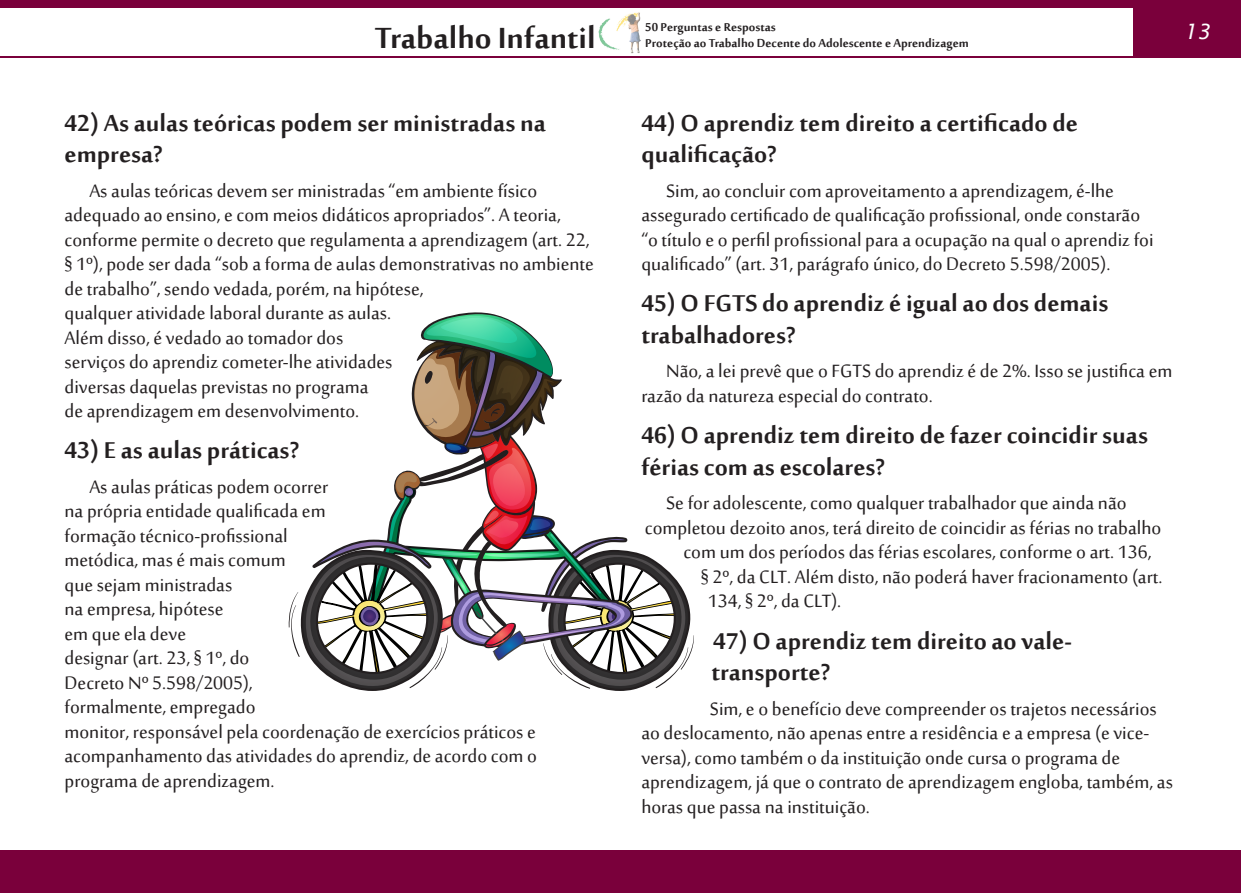
<style>
.page{position:relative;width:1241px;height:893px;background:#fff}
.page>*{position:absolute;margin:0;border:0;box-sizing:border-box;transform-origin:0 0}
.t1{font:700 40.25px "Sakkal Majalla";color:#231f20}
.Pergunta_roxo{font:700 31.5px/31.5px "Sakkal Majalla";color:#231f20}
.resposta_verde{font:24.5px/24.5px "Sakkal Majalla";color:#231f20}
.t2{font:italic 21px "Lucida Sans";color:#fff}
.t3{font:700 15.75px/17px "Sakkal Majalla";color:#231f20}
</style>
<div class="page">
<div style="left:0;top:850px;width:1240px;height:43px;background:#7a003b"></div>
<div style="left:0;top:0;width:1240px;height:7px;background:#7a003b"></div>
<div style="left:1132px;top:7px;width:108px;height:50px;background:#7a003b"></div>
<img style="left:598px;top:12px;width:43px;height:41px">
<hr style="left:0;top:57px;width:1240px;height:1px;background:#7a003b">
<svg style="left:288px;top:314px;width:406px;height:377px"></svg>
<h1 class="t1" style="left:375px;top:15px;width:222px">Trabalho Infantil</h1>
<p class="t3" style="left:645px;top:19px;width:325px">50 Perguntas e Respostas<br>Proteção ao Trabalho Decente do Adolescente e Aprendizagem</p>
<p class="t2" style="left:1183px;top:20px;width:28px">13</p>
<p class="Pergunta_roxo" style="left:64px;top:109px;width:483px">42) As aulas teóricas podem ser ministradas na empresa?</p>
<p class="resposta_verde" style="left:64px;top:180px;width:531px;text-indent:25px">As aulas teóricas devem ser ministradas “em ambiente físico adequado ao ensino, e com meios didáticos apropriados”. A teoria, conforme permite o decreto que regulamenta a aprendizagem (art. 22, § 1º), pode ser dada “sob a forma de aulas demonstrativas no ambiente de trabalho”, sendo vedada, porém, na hipótese,<br>qualquer atividade laboral durante as aulas.<br>Além disso, é vedado ao tomador dos<br>serviços do aprendiz cometer-lhe atividades<br>diversas daquelas previstas no programa<br>de aprendizagem em desenvolvimento.</p>
<p class="Pergunta_roxo" style="left:64px;top:437px;width:236px">43) E as aulas práticas?</p>
<p class="resposta_verde" style="left:64px;top:476px;width:474px;text-indent:25px">As aulas práticas podem ocorrer<br>na própria entidade qualificada em<br>formação técnico-profissional<br>metódica, mas é mais comum<br>que sejam ministradas<br>na empresa, hipótese<br>em que ela deve<br>designar (art. 23, § 1º, do<br>Decreto Nº 5.598/2005),<br>formalmente, empregado<br>monitor, responsável pela coordenação de exercícios práticos e acompanhamento das atividades do aprendiz, de acordo com o programa de aprendizagem.</p>
<p class="Pergunta_roxo" style="left:641px;top:109px;width:438px">44) O aprendiz tem direito a certificado de qualificação?</p>
<p class="resposta_verde" style="left:641px;top:180px;width:513px;text-indent:25px">Sim, ao concluir com aproveitamento a aprendizagem, é-lhe assegurado certificado de qualificação profissional, onde constarão “o título e o perfil profissional para a ocupação na qual o aprendiz foi qualificado” (art. 31, parágrafo único, do Decreto 5.598/2005).</p>
<p class="Pergunta_roxo" style="left:641px;top:290px;width:468px">45) O FGTS do aprendiz é igual ao dos demais trabalhadores?</p>
<p class="resposta_verde" style="left:641px;top:360px;width:532px;text-indent:25px">Não, a lei prevê que o FGTS do aprendiz é de 2%. Isso se justifica em razão da natureza especial do contrato.</p>
<p class="Pergunta_roxo" style="left:641px;top:422px;width:508px">46) O aprendiz tem direito de fazer coincidir suas férias com as escolares?</p>
<p class="resposta_verde" style="left:666px;top:492px;width:462px">Se for adolescente, como qualquer trabalhador que ainda não</p>
<p class="resposta_verde" style="left:644px;top:517px;width:518px">completou dezoito anos, terá direito de coincidir as férias no trabalho</p>
<p class="resposta_verde" style="left:683px;top:541px;width:469px">com um dos períodos das férias escolares, conforme o art. 136,</p>
<p class="resposta_verde" style="left:700px;top:566px;width:463px">§ 2º, da CLT. Além disto, não poderá haver fracionamento (art.</p>
<p class="resposta_verde" style="left:707px;top:590px;width:135px">134, § 2º, da CLT).</p>
<p class="Pergunta_roxo" style="left:711px;top:627px;width:362px">47) O aprendiz tem direito ao vale&shy;transporte?</p>
<p class="resposta_verde" style="left:641px;top:698px;width:533px;text-indent:69px">Sim, e o benefício deve compreender os trajetos necessários ao deslocamento, não apenas entre a residência e a empresa (e vice&shy;versa), como também o da instituição onde cursa o programa de aprendizagem, já que o contrato de aprendizagem engloba, também, as horas que passa na instituição.</p>
</div>
